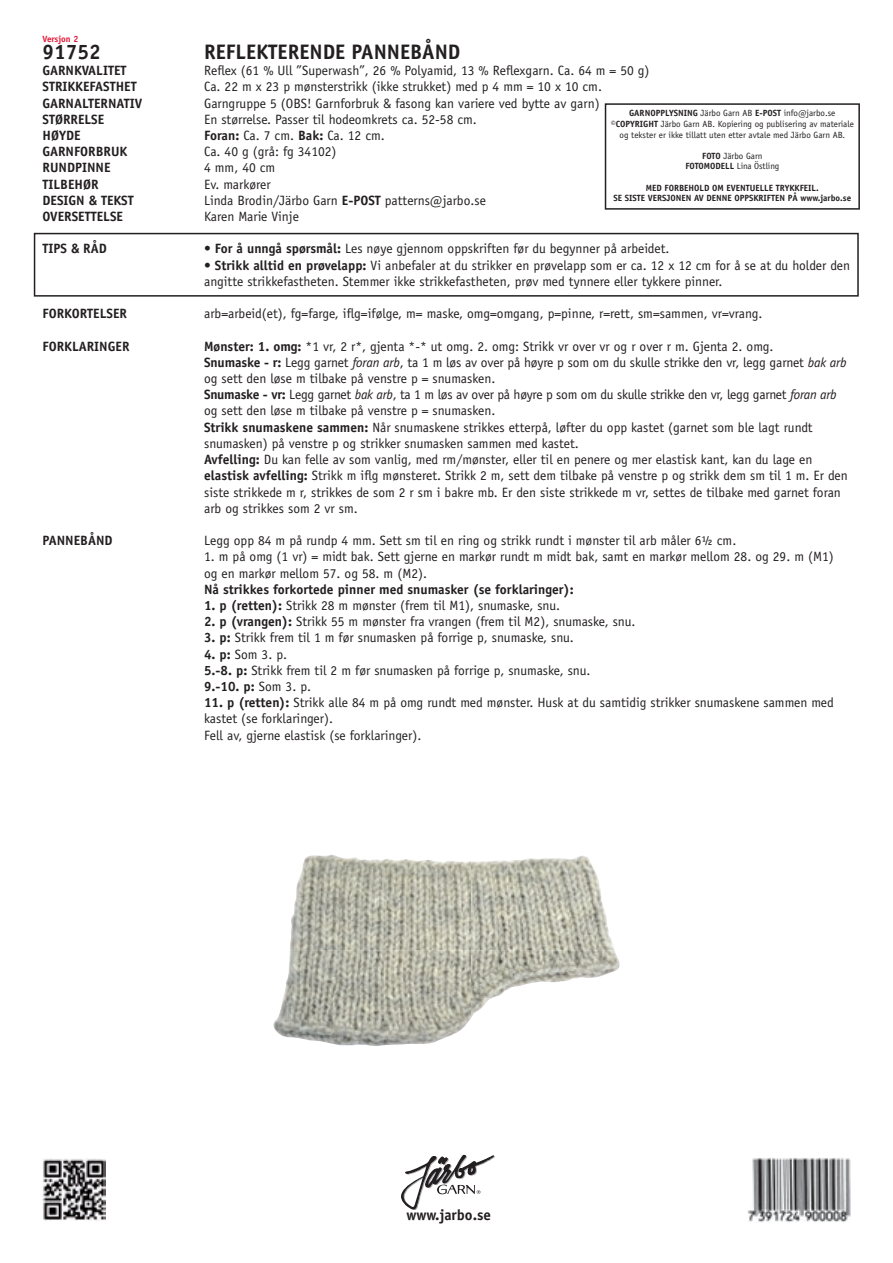
<style>
.page{position:relative;width:893px;height:1263px;background:#fff}
.page>*{position:absolute;margin:0;border:0;box-sizing:border-box;transform-origin:0 0}
.t1{font:700 21px "Officina Sans";color:#231f20}
.t2{font:700 15px "Officina Sans";color:#231f20}
.t3{font:13.5px/16.2px "Officina Sans";color:#231f20}
.t4{font:700 13.5px "Officina Sans";color:#231f20}
.t5{font:9px/10.8px "Officina Sans";color:#231f20;text-align:center}
.t6{font:700 9px/10.8px "Officina Sans";color:#231f20;text-align:center}
.t7{font:700 9px "Officina Sans";color:#e51836}
.s1{font-weight:700}
.s2{font-style:italic}
</style>
<div class="page">
<svg style="left:605px;top:103px;width:255px;height:107px"></svg>
<svg style="left:34px;top:233px;width:825px;height:64px"></svg>
<svg style="left:401px;top:1155px;width:94px;height:55px"></svg>
<img style="left:748px;top:1158px;width:102px;height:65px">
<img style="left:43px;top:1158px;width:62px;height:62px">
<img style="left:290px;top:855px;width:324px;height:95px">
<img style="left:273px;top:950px;width:198px;height:96px">
<img style="left:471px;top:950px;width:148px;height:48px">
<img style="left:471px;top:998px;width:21px;height:20px">
<p class="t7" style="left:43px;top:33px;width:37px">Versjon 2</p>
<h1 class="t1" style="left:43px;top:39px;width:60px">91752</h1>
<h1 class="t1" style="left:204px;top:39px;width:258px">REFLEKTERENDE PANNEBÅND</h1>
<p class="t4" style="left:43px;top:62px;width:86px">GARNKVALITET</p>
<p class="t3" style="left:204px;top:63px;width:447px">Reflex (61 % Ull ”Superwash”, 26 % Polyamid, 13 % Reflexgarn. Ca. 64 m = 50 g)</p>
<p class="t4" style="left:43px;top:78px;width:96px">STRIKKEFASTHET</p>
<p class="t3" style="left:204px;top:79px;width:399px">Ca. 22 m x 23 p mønsterstrikk (ikke strukket) med p 4 mm = 10 x 10 cm.</p>
<p class="t4" style="left:43px;top:95px;width:101px">GARNALTERNATIV</p>
<p class="t3" style="left:204px;top:95px;width:397px">Garngruppe 5 (OBS! Garnforbruk &amp; fasong kan variere ved bytte av garn)</p>
<p class="t4" style="left:43px;top:111px;width:63px">STØRRELSE</p>
<p class="t3" style="left:204px;top:111px;width:274px">En størrelse. Passer til hodeomkrets ca. 52-58 cm.</p>
<p class="t4" style="left:43px;top:127px;width:40px">HØYDE</p>
<p class="t3" style="left:204px;top:127px;width:182px"><span class="s1">Foran:</span> Ca. 7 cm. <span class="s1">Bak:</span> Ca. 12 cm.</p>
<p class="t4" style="left:43px;top:143px;width:86px">GARNFORBRUK</p>
<p class="t3" style="left:204px;top:144px;width:134px">Ca. 40 g (grå: fg 34102)</p>
<p class="t4" style="left:43px;top:159px;width:70px">RUNDPINNE</p>
<p class="t3" style="left:204px;top:160px;width:73px">4 mm, 40 cm</p>
<p class="t4" style="left:43px;top:176px;width:57px">TILBEHØR</p>
<p class="t3" style="left:204px;top:176px;width:68px">Ev. markører</p>
<p class="t4" style="left:43px;top:192px;width:93px">DESIGN &amp; TEKST</p>
<p class="t3" style="left:204px;top:192px;width:283px">Linda Brodin/Järbo Garn <span class="s1">E-POST</span> patterns@jarbo.se</p>
<p class="t4" style="left:43px;top:208px;width:82px">OVERSETTELSE</p>
<p class="t3" style="left:204px;top:208px;width:96px">Karen Marie Vinje</p>
<p class="t4" style="left:43px;top:240px;width:66px">TIPS &amp; RÅD</p>
<p class="t3" style="left:204px;top:241px;width:467px"><span class="s1">• For å unngå spørsmål:</span> Les nøye gjennom oppskriften før du begynner på arbeidet.</p>
<p class="t3" style="left:204px;top:257px;width:647px">• <span class="s1">Strikk alltid en prøvelapp:</span> Vi anbefaler at du strikker en prøvelapp som er ca. 12 x 12 cm for å se at du holder den angitte strikkefastheten. Stemmer ikke strikkefastheten, prøv med tynnere eller tykkere pinner.</p>
<p class="t4" style="left:43px;top:305px;width:86px">FORKORTELSER</p>
<p class="t3" style="left:204px;top:306px;width:560px">arb=arbeid(et), fg=farge, iflg=ifølge, m= maske, omg=omgang, p=pinne, r=rett, sm=sammen, vr=vrang.</p>
<p class="t4" style="left:43px;top:338px;width:89px">FORKLARINGER</p>
<p class="t3" style="left:204px;top:338px;width:645px"><span class="s1">Mønster: 1. omg:</span> *1 vr, 2 r*, gjenta *-* ut omg. 2. omg: Strikk vr over vr og r over r m. Gjenta 2. omg.<br><span class="s1">Snumaske - r:</span> Legg garnet <span class="s2">foran arb</span>, ta 1 m løs av over på høyre p som om du skulle strikke den vr, legg garnet <span class="s2">bak arb </span>og sett den løse m tilbake på venstre p = snumasken.<br><span class="s1">Snumaske - vr:</span> Legg garnet <span class="s2">bak arb</span>, ta 1 m løs av over på høyre p som om du skulle strikke den vr, legg garnet <span class="s2">foran arb </span>og sett den løse m tilbake på venstre p = snumasken.<br><span class="s1">Strikk snumaskene sammen:</span> Når snumaskene strikkes etterpå, løfter du opp kastet (garnet som ble lagt rundt snumasken) på venstre p og strikker snumasken sammen med kastet.<br><span class="s1">Avfelling:</span> Du kan felle av som vanlig, med rm/mønster, eller til en penere og mer elastisk kant, kan du lage en <span class="s1">elastisk avfelling:</span> Strikk m iflg mønsteret. Strikk 2 m, sett dem tilbake på venstre p og strikk dem sm til 1 m. Er den siste strikkede m r, strikkes de som 2 r sm i bakre mb. Er den siste strikkede m vr, settes de tilbake med garnet foran arb og strikkes som 2 vr sm.</p>
<p class="t4" style="left:43px;top:532px;width:72px">PANNEBÅND</p>
<p class="t3" style="left:204px;top:532px;width:534px">Legg opp 84 m på rundp 4 mm. Sett sm til en ring og strikk rundt i mønster til arb måler 6½ cm.</p>
<p class="t3" style="left:204px;top:549px;width:631px">1. m på omg (1 vr) = midt bak. Sett gjerne en markør rundt m midt bak, samt en markør mellom 28. og 29. m (M1) og en markør mellom 57. og 58. m (M2).</p>
<p class="t4" style="left:204px;top:581px;width:371px">Nå strikkes forkortede pinner med snumasker (se forklaringer):</p>
<p class="t3" style="left:204px;top:597px;width:357px"><span class="s1">1. p (retten):</span> Strikk 28 m mønster (frem til M1), snumaske, snu.</p>
<p class="t3" style="left:204px;top:613px;width:433px"><span class="s1">2. p (vrangen):</span> Strikk 55 m mønster fra vrangen (frem til M2), snumaske, snu.</p>
<p class="t3" style="left:204px;top:630px;width:371px"><span class="s1">3. p:</span> Strikk frem til 1 m før snumasken på forrige p, snumaske, snu.</p>
<p class="t3" style="left:204px;top:646px;width:388px"><span class="s1">4. p:</span> Som 3. p.<br><span class="s1">5.-8. p:</span> Strikk frem til 2 m før snumasken på forrige p, snumaske, snu.<br><span class="s1">9.-10. p:</span> Som 3. p.</p>
<p class="t3" style="left:204px;top:694px;width:631px"><span class="s1">11. p (retten):</span> Strikk alle 84 m på omg rundt med mønster. Husk at du samtidig strikker snumaskene sammen med kastet (se forklaringer).<br>Fell av, gjerne elastisk (se forklaringer).</p>
<p class="t5" style="left:611px;top:108px;width:245px"><span class="s1">GARNOPPLYSNING</span> Järbo Garn AB <span class="s1">E-POST</span> info@jarbo.se <span class="s1">©COPYRIGHT</span> Järbo Garn AB. Kopiering og publisering av materiale og tekster er ikke tillatt uten etter avtale med Järbo Garn AB.</p>
<p class="t5" style="left:685px;top:150px;width:95px"><span class="s1">FOTO</span> Järbo Garn<br><span class="s1">FOTOMODELL</span> Lina Östling</p>
<p class="t6" style="left:613px;top:182px;width:239px">MED FORBEHOLD OM EVENTUELLE TRYKKFEIL.<br>SE SISTE VERSJONEN AV DENNE OPPSKRIFTEN PÅ www.jarbo.se</p>
<p class="t2" style="left:406px;top:1206px;width:86px">www.jarbo.se</p>
</div>
